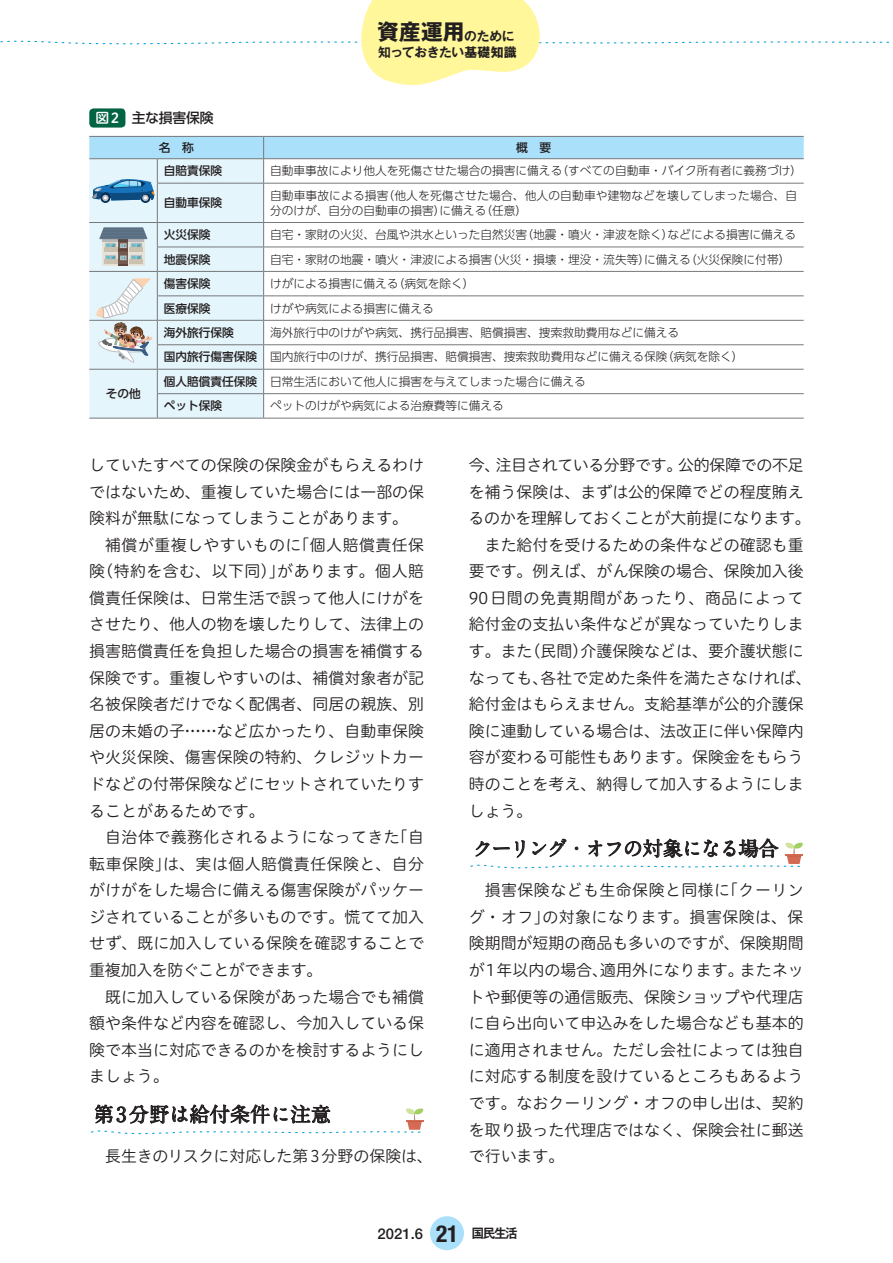
<style>
.page{position:relative;width:893px;height:1263px;background:#fff}
.page>*{position:absolute;margin:0;border:0;box-sizing:border-box;transform-origin:0 0}
.t1{font:700 21.75px "Gothic MB101 Pro";color:#231f20}
.t2{font:700 20.25px "A1 Mincho Std";letter-spacing:-.055em;color:#231f20}
.t3{font:700 20.25px "A1 Mincho Std";color:#231f20}
.t4{font:15.9px/26.5px "Hiragino UD Sans R Std N W3";color:#231f20;text-align:justify}
.t5{font:15.9px "Hiragino UD Sans R Std N W3";letter-spacing:-.02em;color:#231f20}
.t6{font:15.9px "Hiragino UD Sans R Std N W3";letter-spacing:-.025em;color:#231f20}
.t7{font:15.9px "Hiragino UD Sans R Std N W3";letter-spacing:.04em;color:#231f20}
.t8{font:500 14.85px "Helvetica Neue LT Std";color:#231f20}
.t9{font:500 13.8px "UD Shin Go Pro";letter-spacing:-.015em;color:#231f20}
.t10{font:700 12.75px "Gothic MB101 Pro De";letter-spacing:-.03em;color:#231f20}
.t11{font:300 11.7px/24.5px "UD Shin Go Pro";color:#231f20}
.t12{font:500 11.7px "UD Shin Go Pro";color:#231f20}
.s1{font-family:"Hiragino UD Sans R Std N W6";font-weight:400;color:#fff}
.s2{font-family:"Gothic MB101 Pro De";font-size:12.75px}
.s3{font-family:"Gothic MB101 Pro"}
.s4{font-weight:500}
.s5{font-weight:700;font-stretch:condensed;font-size:23.4px}
.s6{font-family:"Gothic MB101 Pro De";font-weight:700;font-size:12.75px}
</style>
<div class="page">
<div style="left:430px;top:1216px;width:34px;height:34px;background:#aae0f9;border-radius:50%"></div>
<svg style="left:91px;top:1104px;width:333px;height:31px"></svg>
<svg style="left:470px;top:838px;width:333px;height:31px"></svg>
<div style="left:89px;top:215px;width:174px;height:203px;background:#e5f5fc"></div>
<hr style="left:157px;top:183px;width:1px;height:39px;background:#76787b">
<hr style="left:263px;top:183px;width:1px;height:39px;background:#76787b">
<hr style="left:89px;top:222px;width:68px;height:1px;background:#76787b">
<hr style="left:157px;top:222px;width:107px;height:1px;background:#76787b">
<hr style="left:264px;top:222px;width:540px;height:1px;background:#76787b">
<hr style="left:157px;top:247px;width:107px;height:1px;background:#76787b">
<hr style="left:264px;top:247px;width:540px;height:1px;background:#76787b">
<hr style="left:89px;top:271px;width:68px;height:1px;background:#76787b">
<hr style="left:157px;top:271px;width:107px;height:1px;background:#76787b">
<hr style="left:264px;top:271px;width:540px;height:1px;background:#76787b">
<hr style="left:157px;top:296px;width:107px;height:1px;background:#76787b">
<hr style="left:264px;top:296px;width:540px;height:1px;background:#76787b">
<hr style="left:89px;top:320px;width:68px;height:1px;background:#76787b">
<hr style="left:157px;top:320px;width:107px;height:1px;background:#76787b">
<hr style="left:264px;top:320px;width:540px;height:1px;background:#76787b">
<hr style="left:157px;top:344px;width:107px;height:1px;background:#76787b">
<hr style="left:264px;top:344px;width:540px;height:1px;background:#76787b">
<hr style="left:89px;top:369px;width:68px;height:1px;background:#76787b">
<hr style="left:157px;top:369px;width:107px;height:1px;background:#76787b">
<hr style="left:264px;top:369px;width:540px;height:1px;background:#76787b">
<hr style="left:157px;top:393px;width:107px;height:1px;background:#76787b">
<svg style="left:157px;top:223px;width:1px;height:195px"></svg>
<hr style="left:264px;top:393px;width:540px;height:1px;background:#76787b">
<svg style="left:263px;top:223px;width:1px;height:195px"></svg>
<hr style="left:89px;top:418px;width:68px;height:1px;background:#76787b">
<hr style="left:157px;top:418px;width:107px;height:1px;background:#76787b">
<hr style="left:264px;top:418px;width:540px;height:1px;background:#76787b">
<svg style="left:0;top:0;width:889px;height:215px"></svg>
<svg style="left:99px;top:227px;width:48px;height:39px;background:#a0a8ab"></svg>
<svg style="left:96px;top:278px;width:55px;height:86px;background:#d6dadc"></svg>
<div style="left:89px;top:108px;width:36px;height:20px;background:#026442;border-radius:4px"></div>
<p class="t9" style="left:95px;top:107px;width:120px"><span class="s1">図2</span> 主な損害保険</p>
<h1 class="t1" style="left:378px;top:14px;width:139px">資産運用<span class="s2">のために</span></h1>
<p class="t10" style="left:378px;top:42px;width:140px">知っておきたい<span class="s3">基礎知識</span></p>
<p class="t12" style="left:106px;top:384px;width:37px">その他</p>
<p class="t12" style="left:159px;top:138px;width:37px">名　称</p>
<p class="t12" style="left:516px;top:138px;width:37px">概　要</p>
<p class="t12" style="left:164px;top:161px;width:60px">自賠責保険</p>
<p class="t11" style="left:270px;top:158px;width:534px">自動車事故により他人を死傷させた場合の損害に備える（すべての自動車・バイク所有者に義務づけ）</p>
<p class="t12" style="left:164px;top:193px;width:60px">自動車保険</p>
<p class="t11" style="left:270px;top:188px;width:529px;line-height:14.9px">自動車事故による損害（他人を死傷させた場合、他人の自動車や建物などを壊してしまった場合、自分のけが、自分の自動車の損害）に備える（任意）</p>
<p class="t12" style="left:164px;top:225px;width:48px">火災保険</p>
<p class="t11" style="left:270px;top:222px;width:528px">自宅・家財の火災、台風や洪水といった自然災害（地震・噴火・津波を除く）などによる損害に備える</p>
<p class="t12" style="left:164px;top:250px;width:48px">地震保険</p>
<p class="t11" style="left:270px;top:247px;width:522px">自宅・家財の地震・噴火・津波による損害（火災・損壊・埋没・流失等）に備える（火災保険に付帯）</p>
<p class="t12" style="left:164px;top:274px;width:48px">傷害保険</p>
<p class="t11" style="left:270px;top:271px;width:206px">けがによる損害に備える（病気を除く）</p>
<p class="t12" style="left:164px;top:299px;width:48px">医療保険</p>
<p class="t11" style="left:270px;top:295px;width:165px">けがや病気による損害に備える</p>
<p class="t12" style="left:164px;top:323px;width:72px">海外旅行保険</p>
<p class="t11" style="left:164px;top:320px;width:581px;text-indent:106px">海外旅行中のけがや病気、携行品損害、賠償損害、捜索救助費用などに備える<br><span class="s4">国内旅行傷害保険</span> 国内旅行中のけが、携行品損害、賠償損害、捜索救助費用などに備える保険（病気を除く）</p>
<p class="t11" style="left:164px;top:369px;width:424px"><span class="s4">個人賠償責任保険</span> 日常生活において他人に損害を与えてしまった場合に備える<span class="s4">ペット保険</span></p>
<p class="t11" style="left:270px;top:393px;width:235px">ペットのけがや病気による治療費等に備える</p>
<p class="t4" style="left:89px;top:451px;width:336px">していたすべての保険の保険金がもらえるわけではないため、重複していた場合には一部の保険料が無駄になってしまうことがあります。</p>
<p class="t4" style="left:89px;top:531px;width:336px;text-indent:16px">補償が重複しやすいものに「個人賠償責任保険（特約を含む、以下同）」があります。個人賠償責任保険は、日常生活で誤って他人にけがをさせたり、他人の物を壊したりして、法律上の損害賠償責任を負担した場合の損害を補償する保険です。重複しやすいのは、補償対象者が記名被保険者だけでなく配偶者、同居の親族、別居の未婚の子……など広かったり、自動車保険や火災保険、傷害保険の特約、クレジットカードなどの付帯保険などにセットされていたりすることがあるためです。</p>
<p class="t4" style="left:89px;top:823px;width:337px;text-indent:16px">自治体で義務化されるようになってきた「自転車保険」は、実は個人賠償責任保険と、自分がけがをした場合に備える傷害保険がパッケージされていることが多いものです。慌てて加入せず、既に加入している保険を確認することで重複加入を防ぐことができます。</p>
<p class="t4" style="left:89px;top:982px;width:336px;text-indent:16px">既に加入している保険があった場合でも補償額や条件など内容を確認し、今加入している保険で本当に対応できるのかを検討するようにしましょう。</p>
<p class="t3" style="left:94px;top:1098px;width:239px">第 3分野は給付条件に注意</p>
<p class="t4" style="left:105px;top:1142px;width:329px">長生きのリスクに対応した第3分野の保険は、</p>
<p class="t5" style="left:469px;top:453px;width:337px">今、注目されている分野です。公的保障での不足</p>
<p class="t4" style="left:469px;top:477px;width:336px">を補う保険は、まずは公的保障でどの程度賄え</p>
<p class="t6" style="left:469px;top:506px;width:344px">るのかを理解しておくことが大前提になります。</p>
<p class="t4" style="left:485px;top:531px;width:320px">また給付を受けるための条件などの確認も重</p>
<p class="t4" style="left:469px;top:557px;width:336px">要です。例えば、がん保険の場合、保険加入後</p>
<p class="t7" style="left:469px;top:586px;width:336px">90日間の免責期間があったり、商品によって</p>
<p class="t4" style="left:469px;top:610px;width:336px">給付金の支払い条件などが異なっていたりしま</p>
<p class="t4" style="left:469px;top:637px;width:336px">す。また（民間）介護保険などは、要介護状態に</p>
<p class="t4" style="left:469px;top:663px;width:344px">なっても、各社で定めた条件を満たさなければ、</p>
<p class="t4" style="left:469px;top:690px;width:336px">給付金はもらえません。支給基準が公的介護保</p>
<p class="t4" style="left:469px;top:717px;width:336px">険に連動している場合は、法改正に伴い保障内</p>
<p class="t4" style="left:469px;top:743px;width:336px">容が変わる可能性もあります。保険金をもらう</p>
<p class="t4" style="left:469px;top:770px;width:336px">時のことを考え、納得して加入するようにしま</p>
<p class="t4" style="left:469px;top:796px;width:65px">しょう。</p>
<p class="t2" style="left:472px;top:832px;width:308px">クーリング・オフの対象になる場合</p>
<p class="t4" style="left:469px;top:876px;width:336px;text-indent:16px">損害保険なども生命保険と同様に「クーリング・オフ」の対象になります。損害保険は、保険期間が短期の商品も多いのですが、保険期間が1年以内の場合、適用外になります。またネットや郵便等の通信販売、保険ショップや代理店に自ら出向いて申込みをした場合なども基本的に適用されません。ただし会社によっては独自に対応する制度を設けているところもあるようです。なおクーリング・オフの申し出は、契約を取り扱った代理店ではなく、保険会社に郵送で行います。</p>
<p class="t8" style="left:378px;top:1224px;width:142px">2021.6 <span class="s5">21</span> <span class="s6">国民生活</span></p>
</div>
